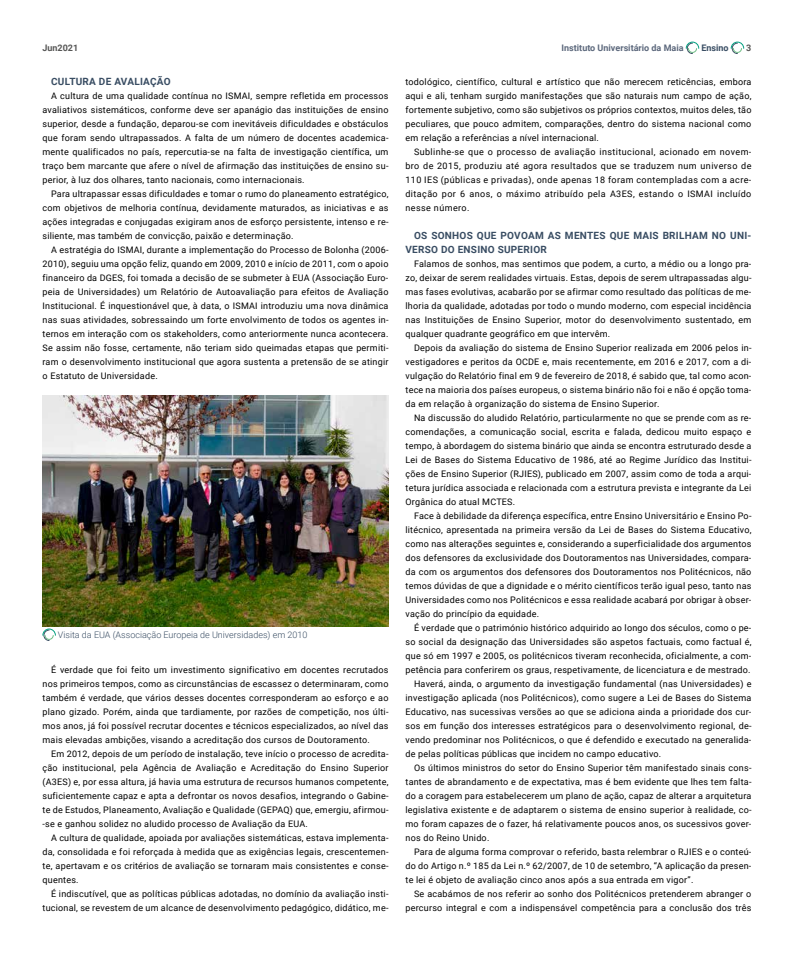
<style>
.page{position:relative;width:794px;height:964px;background:#fff}
.page>*{position:absolute;margin:0;border:0;box-sizing:border-box;transform-origin:0 0}
.t1{font:700 10px/14px "Roboto";letter-spacing:.025em;color:#394d63}
.t2{font:9px/14px "Roboto";letter-spacing:.025em;color:#000;text-align:justify}
.t3{font:300 9px "Roboto";color:#394d63}
.t4{font:700 9px "Roboto";color:#5c687c}
.t5{font:700 9px "Roboto";color:#565655}
.t6{font:700 9px "Roboto";color:#394d63}
</style>
<div class="page">
<svg style="left:685px;top:41px;width:14px;height:13px"></svg>
<svg style="left:730px;top:41px;width:14px;height:13px"></svg>
<img style="left:43px;top:395px;width:345px;height:231px">
<svg style="left:42px;top:628px;width:14px;height:13px"></svg>
<p class="t5" style="left:43px;top:42px;width:37px">Jun2021</p>
<p class="t4" style="left:561px;top:42px;width:123px">Instituto Universitário da Maia</p>
<p class="t6" style="left:701px;top:42px;width:29px">Ensino</p>
<p class="t5" style="left:746px;top:42px;width:7px">3</p>
<p class="t1" style="left:51px;top:74px;width:121px">CULTURA DE AVALIAÇÃO</p>
<p class="t2" style="left:43px;top:88px;width:347px;text-indent:9px">A cultura de uma qualidade contínua no ISMAI, sempre refletida em processos avaliativos sistemáticos, conforme deve ser apanágio das instituições de ensino superior, desde a fundação, deparou-se com inevitáveis dificuldades e obstáculos que foram sendo ultrapassados. A falta de um número de docentes academica&shy;mente qualificados no país, repercutia-se na falta de investigação científica, um traço bem marcante que afere o nível de afirmação das instituições de ensino su&shy;perior, à luz dos olhares, tanto nacionais, como internacionais.</p>
<p class="t2" style="left:43px;top:186px;width:347px;text-indent:9px">Para ultrapassar essas dificuldades e tomar o rumo do planeamento estratégico, com objetivos de melhoria contínua, devidamente maturados, as iniciativas e as ações integradas e conjugadas exigiram anos de esforço persistente, intenso e re&shy;siliente, mas também de convicção, paixão e determinação.</p>
<p class="t2" style="left:43px;top:242px;width:347px;text-indent:9px">A estratégia do ISMAI, durante a implementação do Processo de Bolonha (2006- 2010), seguiu uma opção feliz, quando em 2009, 2010 e início de 2011, com o apoio financeiro da DGES, foi tomada a decisão de se submeter à EUA (Associação Euro&shy;peia de Universidades) um Relatório de Autoavaliação para efeitos de Avaliação Institucional. É inquestionável que, à data, o ISMAI introduziu uma nova dinâmica nas suas atividades, sobressaindo um forte envolvimento de todos os agentes in&shy;ternos em interação com os stakeholders, como anteriormente nunca acontecera.<br>Se assim não fosse, certamente, não teriam sido queimadas etapas que permiti&shy;ram o desenvolvimento institucional que agora sustenta a pretensão de se atingir o Estatuto de Universidade.</p>
<p class="t2" style="left:405px;top:74px;width:347px">todológico, científico, cultural e artístico que não merecem reticências, embora aqui e ali, tenham surgido manifestações que são naturais num campo de ação, fortemente subjetivo, como são subjetivos os próprios contextos, muitos deles, tão peculiares, que pouco admitem, comparações, dentro do sistema nacional como em relação a referências a nível internacional.</p>
<p class="t2" style="left:405px;top:144px;width:347px;text-indent:9px">Sublinhe-se que o processo de avaliação institucional, acionado em novem&shy;bro de 2015, produziu até agora resultados que se traduzem num universo de 110 IES (públicas e privadas), onde apenas 18 foram contempladas com a acre&shy;ditação por 6 anos, o máximo atribuído pela A3ES, estando o ISMAI incluído nesse número.</p>
<p class="t1" style="left:405px;top:228px;width:347px;text-indent:8px">OS SONHOS QUE POVOAM AS MENTES QUE MAIS BRILHAM NO UNI-<br>VERSO DO ENSINO SUPERIOR</p>
<p class="t2" style="left:405px;top:256px;width:347px;text-indent:9px">Falamos de sonhos, mas sentimos que podem, a curto, a médio ou a longo pra&shy;zo, deixar de serem realidades virtuais. Estas, depois de serem ultrapassadas algu&shy;mas fases evolutivas, acabarão por se afirmar como resultado das políticas de me&shy;lhoria da qualidade, adotadas por todo o mundo moderno, com especial incidência nas Instituições de Ensino Superior, motor do desenvolvimento sustentado, em qualquer quadrante geográfico em que intervêm.</p>
<p class="t2" style="left:405px;top:340px;width:347px;text-indent:9px">Depois da avaliação do sistema de Ensino Superior realizada em 2006 pelos in&shy;vestigadores e peritos da OCDE e, mais recentemente, em 2016 e 2017, com a di&shy;vulgação do Relatório final em 9 de fevereiro de 2018, é sabido que, tal como acon&shy;tece na maioria dos países europeus, o sistema binário não foi e não é opção toma&shy;da em relação à organização do sistema de Ensino Superior.</p>
<p class="t2" style="left:405px;top:410px;width:347px;text-indent:9px">Na discussão do aludido Relatório, particularmente no que se prende com as re&shy;comendações, a comunicação social, escrita e falada, dedicou muito espaço e tempo, à abordagem do sistema binário que ainda se encontra estruturado desde a Lei de Bases do Sistema Educativo de 1986, até ao Regime Jurídico das Institui&shy;ções de Ensino Superior (RJIES), publicado em 2007, assim como de toda a arqui&shy;tetura jurídica associada e relacionada com a estrutura prevista e integrante da Lei Orgânica do atual MCTES.</p>
<p class="t2" style="left:405px;top:508px;width:347px;text-indent:9px">Face à debilidade da diferença específica, entre Ensino Universitário e Ensino Po&shy;litécnico, apresentada na primeira versão da Lei de Bases do Sistema Educativo, como nas alterações seguintes e, considerando a superficialidade dos argumentos dos defensores da exclusividade dos Doutoramentos nas Universidades, compara&shy;da com os argumentos dos defensores dos Doutoramentos nos Politécnicos, não temos dúvidas de que a dignidade e o mérito científicos terão igual peso, tanto nas Universidades como nos Politécnicos e essa realidade acabará por obrigar à obser&shy;vação do princípio da equidade.</p>
<p class="t2" style="left:414px;top:620px;width:339px">É verdade que o património histórico adquirido ao longo dos séculos, como o pe-</p>
<p class="t2" style="left:405px;top:634px;width:347px">so social da designação das Universidades são aspetos factuais, como factual é,</p>
<p class="t2" style="left:405px;top:648px;width:347px">que só em 1997 e 2005, os politécnicos tiveram reconhecida, oficialmente, a com-</p>
<p class="t2" style="left:405px;top:662px;width:346px">petência para conferirem os graus, respetivamente, de licenciatura e de mestrado.</p>
<p class="t2" style="left:414px;top:676px;width:339px">Haverá, ainda, o argumento da investigação fundamental (nas Universidades) e</p>
<p class="t2" style="left:405px;top:690px;width:347px">investigação aplicada (nos Politécnicos), como sugere a Lei de Bases do Sistema</p>
<p class="t2" style="left:405px;top:704px;width:347px">Educativo, nas sucessivas versões ao que se adiciona ainda a prioridade dos cur-</p>
<p class="t2" style="left:405px;top:718px;width:347px">sos em função dos interesses estratégicos para o desenvolvimento regional, de-</p>
<p class="t2" style="left:405px;top:732px;width:347px">vendo predominar nos Politécnicos, o que é defendido e executado na generalida-</p>
<p class="t2" style="left:405px;top:746px;width:257px">de pelas políticas públicas que incidem no campo educativo.</p>
<p class="t2" style="left:414px;top:760px;width:339px">Os últimos ministros do setor do Ensino Superior têm manifestado sinais cons-</p>
<p class="t2" style="left:405px;top:774px;width:347px">tantes de abrandamento e de expectativa, mas é bem evidente que lhes tem falta-</p>
<p class="t2" style="left:405px;top:788px;width:347px">do a coragem para estabelecerem um plano de ação, capaz de alterar a arquitetura</p>
<p class="t2" style="left:405px;top:802px;width:347px">legislativa existente e de adaptarem o sistema de ensino superior à realidade, co-</p>
<p class="t2" style="left:405px;top:816px;width:347px">mo foram capazes de o fazer, há relativamente poucos anos, os sucessivos gover-</p>
<p class="t2" style="left:405px;top:830px;width:85px">nos do Reino Unido.</p>
<p class="t2" style="left:414px;top:844px;width:339px">Para de alguma forma comprovar o referido, basta relembrar o RJIES e o conteú-</p>
<p class="t2" style="left:405px;top:858px;width:347px">do do Artigo n.º 185 da Lei n.º 62/2007, de 10 de setembro, “A aplicação da presen-</p>
<p class="t2" style="left:405px;top:872px;width:289px">te lei é objeto de avaliação cinco anos após a sua entrada em vigor”.</p>
<p class="t2" style="left:414px;top:886px;width:339px">Se acabámos de nos referir ao sonho dos Politécnicos pretenderem abranger o</p>
<p class="t2" style="left:405px;top:900px;width:347px">percurso integral e com a indispensável competência para a conclusão dos três</p>
<p class="t3" style="left:58px;top:628px;width:251px">Visita da EUA (Associação Europeia de Universidades) em 2010</p>
<p class="t2" style="left:43px;top:662px;width:347px;text-indent:9px">É verdade que foi feito um investimento significativo em docentes recrutados nos primeiros tempos, como as circunstâncias de escassez o determinaram, como também é verdade, que vários desses docentes corresponderam ao esforço e ao plano gizado. Porém, ainda que tardiamente, por razões de competição, nos últi&shy;mos anos, já foi possível recrutar docentes e técnicos especializados, ao nível das mais elevadas ambições, visando a acreditação dos cursos de Doutoramento.</p>
<p class="t2" style="left:43px;top:746px;width:347px;text-indent:9px">Em 2012, depois de um período de instalação, teve início o processo de acredita&shy;ção institucional, pela Agência de Avaliação e Acreditação do Ensino Superior (A3ES) e, por essa altura, já havia uma estrutura de recursos humanos competente, suficientemente capaz e apta a defrontar os novos desafios, integrando o Gabine&shy;te de Estudos, Planeamento, Avaliação e Qualidade (GEPAQ) que, emergiu, afirmou--se e ganhou solidez no aludido processo de Avaliação da EUA.</p>
<p class="t2" style="left:43px;top:830px;width:347px;text-indent:9px">A cultura de qualidade, apoiada por avaliações sistemáticas, estava implementa&shy;da, consolidada e foi reforçada à medida que as exigências legais, crescentemen&shy;te, apertavam e os critérios de avaliação se tornaram mais consistentes e conse&shy;quentes.</p>
<p class="t2" style="left:43px;top:886px;width:347px;text-align:right">É indiscutível, que as políticas públicas adotadas, no domínio da avaliação insti&shy;tucional, se revestem de um alcance de desenvolvimento pedagógico, didático, me-</p>
</div>
